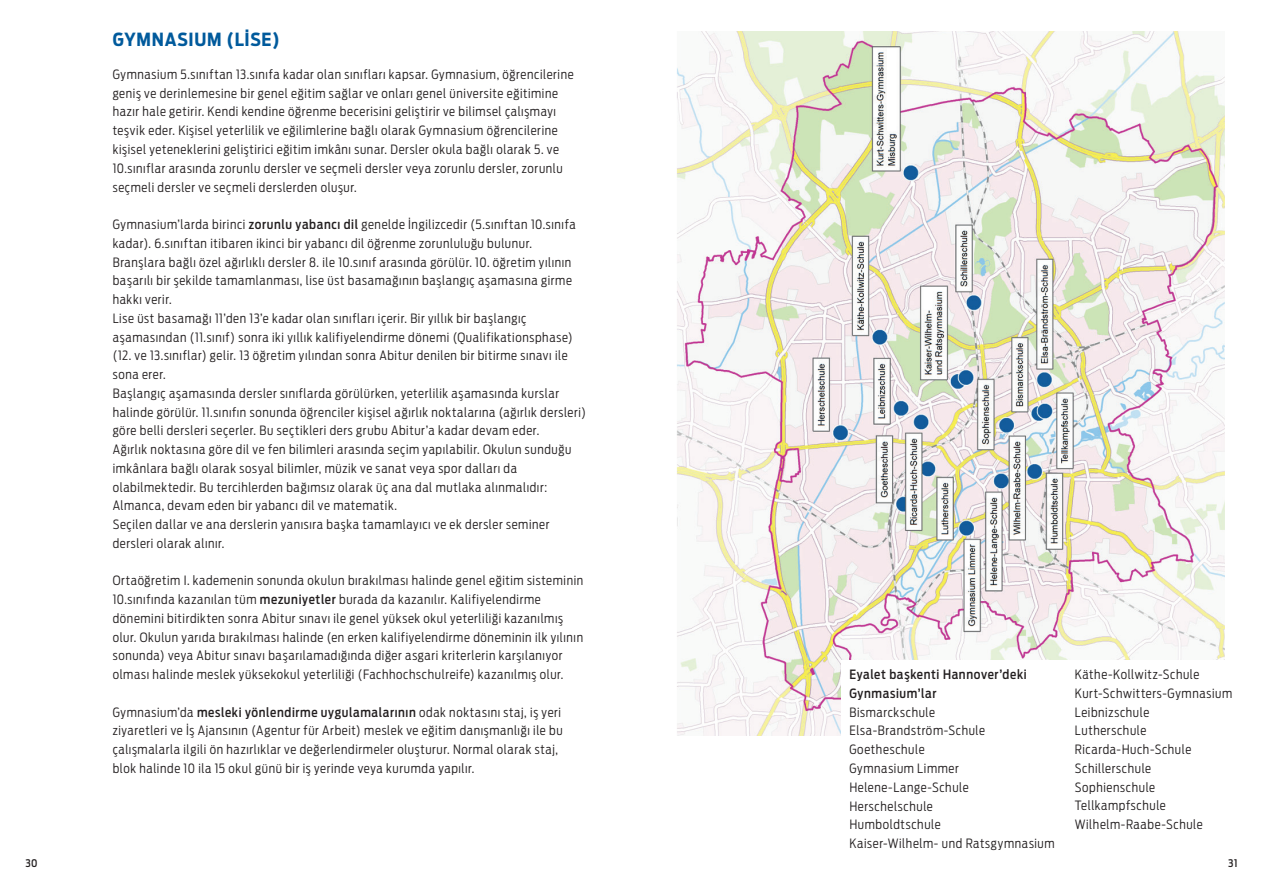
<style>
.page{position:relative;width:1263px;height:893px;background:#fff}
.page>*{position:absolute;margin:0;border:0;box-sizing:border-box;transform-origin:0 0}
.t1{font:700 18px "Antenna Cond";letter-spacing:.04em;color:#005a9c}
.t2{font:300 12.75px/18.8px "Antenna Cond";letter-spacing:.05em;color:#231f20}
.t3{font:500 12.75px/18.8px "Antenna Cond";letter-spacing:.05em;color:#231f20}
.t4{font:500 10.5px "Antenna Cond";color:#231f20}
.s1{font-weight:500}
</style>
<div class="page">
<img style="left:677px;top:32px;width:548px;height:704px">
<div style="left:841px;top:660px;width:398px;height:198px;background:#fff"></div>
<h1 class="t1" style="left:113px;top:28px;width:169px">GYMNASIUM (LİSE)</h1>
<p class="t2" style="left:113px;top:65px;width:462px">Gymnasium 5.sınıftan 13.sınıfa kadar olan sınıfları kapsar. Gymnasium, öğrencilerine geniş ve derinlemesine bir genel eğitim sağlar ve onları genel üniversite eğitimine hazır hale getirir. Kendi kendine öğrenme becerisini geliştirir ve bilimsel çalışmayı teşvik eder. Kişisel yeterlilik ve eğilimlerine bağlı olarak Gymnasium öğrencilerine kişisel yeteneklerini geliştirici eğitim imkânı sunar. Dersler okula bağlı olarak 5. ve 10.sınıflar arasında zorunlu dersler ve seçmeli dersler veya zorunlu dersler, zorunlu seçmeli dersler ve seçmeli derslerden oluşur.</p>
<p class="t2" style="left:113px;top:215px;width:475px">Gymnasium’larda birinci <span class="s1">zorunlu yabancı dil</span> genelde İngilizcedir (5.sınıftan 10.sınıfa kadar). 6.sınıftan itibaren ikinci bir yabancı dil öğrenme zorunluluğu bulunur.<br>Branşlara bağlı özel ağırlıklı dersler 8. ile 10.sınıf arasında görülür. 10. öğretim yılının başarılı bir şekilde tamamlanması, lise üst basamağının başlangıç aşamasına girme hakkı verir.<br>Lise üst basamağı 11’den 13’e kadar olan sınıfları içerir. Bir yıllık bir başlangıç aşamasından (11.sınıf) sonra iki yıllık kalifiyelendirme dönemi (Qualifikationsphase) (12. ve 13.sınıflar) gelir. 13 öğretim yılından sonra Abitur denilen bir bitirme sınavı ile sona erer.<br>Başlangıç aşamasında dersler sınıflarda görülürken, yeterlilik aşamasında kurslar halinde görülür. 11.sınıfın sonunda öğrenciler kişisel ağırlık noktalarına (ağırlık dersleri) göre belli dersleri seçerler. Bu seçtikleri ders grubu Abitur’a kadar devam eder.<br>Ağırlık noktasına göre dil ve fen bilimleri arasında seçim yapılabilir. Okulun sunduğu imkânlara bağlı olarak sosyal bilimler, müzik ve sanat veya spor dalları da olabilmektedir. Bu tercihlerden bağımsız olarak üç ana dal mutlaka alınmalıdır:<br>Almanca, devam eden bir yabancı dil ve matematik.<br>Seçilen dallar ve ana derslerin yanısıra başka tamamlayıcı ve ek dersler seminer dersleri olarak alınır.</p>
<p class="t2" style="left:113px;top:571px;width:472px">Ortaöğretim I. kademenin sonunda okulun bırakılması halinde genel eğitim sisteminin 10.sınıfında kazanılan tüm <span class="s1">mezuniyetler</span> burada da kazanılır. Kalifiyelendirme dönemini bitirdikten sonra Abitur sınavı ile genel yüksek okul yeterliliği kazanılmış olur. Okulun yarıda bırakılması halinde (en erken kalifiyelendirme döneminin ilk yılının sonunda) veya Abitur sınavı başarılamadığında diğer asgari kriterlerin karşılanıyor olması halinde meslek yüksekokul yeterliliği (Fachhochschulreife) kazanılmış olur.</p>
<p class="t2" style="left:113px;top:702px;width:451px">Gymnasium’da <span class="s1">mesleki yönlendirme uygulamalarının</span> odak noktasını staj, iş yeri ziyaretleri ve İş Ajansının (Agentur für Arbeit) meslek ve eğitim danışmanlığı ile bu çalışmalarla ilgili ön hazırlıklar ve değerlendirmeler oluşturur. Normal olarak staj, blok halinde 10 ila 15 okul günü bir iş yerinde veya kurumda yapılır.</p>
<p class="t3" style="left:849px;top:665px;width:179px">Eyalet başkenti Hannover’deki<br>Gynmasium’lar</p>
<p class="t2" style="left:849px;top:702px;width:207px">Bismarckschule<br>Elsa-Brandström-Schule<br>Goetheschule<br>Gymnasium Limmer<br>Helene-Lange-Schule<br>Herschelschule<br>Humboldtschule<br>Kaiser-Wilhelm- und Ratsgymnasium</p>
<p class="t2" style="left:1075px;top:665px;width:159px">Käthe-Kollwitz-Schule<br>Kurt-Schwitters-Gymnasium<br>Leibnizschule<br>Lutherschule<br>Ricarda-Huch-Schule<br>Schillerschule<br>Sophienschule<br>Tellkampfschule<br>Wilhelm-Raabe-Schule</p>
<p class="t4" style="left:26px;top:856px;width:14px">30</p>
<p class="t4" style="left:1228px;top:856px;width:11px">31</p>
</div>
